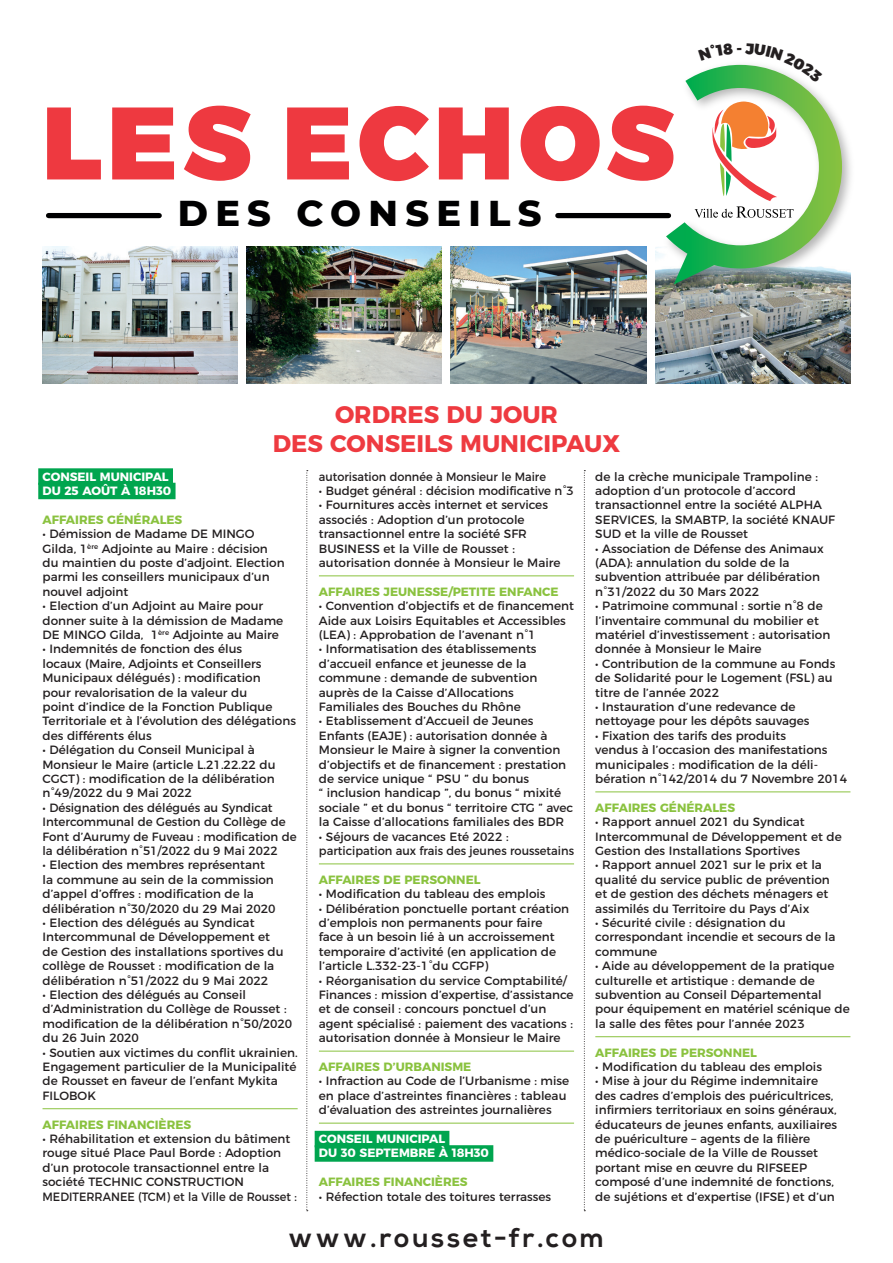
<style>
.page{position:relative;width:893px;height:1263px;background:#fff}
.page>*{position:absolute;margin:0;border:0;box-sizing:border-box;transform-origin:0 0}
.t1{font:900 102.6px "Montserrat";letter-spacing:.05em;color:#ee3940}
.t2{font:800 36.6px "Montserrat";letter-spacing:.2em;color:#000001}
.t3{font:700 27px "Nexa";letter-spacing:.1em;color:#231f20}
.t4{font:700 24px/28.8px "Montserrat";color:#ee3a40;text-align:center}
.t5{font:12px/14.4px "Montserrat";color:#231f20}
.t6{font:700 12px "Montserrat";color:#8ac23f}
.t7{font:700 12px/14.4px "Montserrat";color:#fff}
.t8{font:12px "Montserrat";color:#231f20;scale:.94 1}
</style>
<div class="page">
<img style="left:451px;top:246px;width:195px;height:138px">
<img style="left:655px;top:247px;width:195px;height:137px">
<img style="left:42px;top:246px;width:195px;height:138px">
<img style="left:246px;top:246px;width:196px;height:138px">
<img style="left:657px;top:130px;width:194px;height:154px">
<div style="left:49px;top:213px;width:110px;height:5px;background:#000001"></div>
<div style="left:558px;top:213px;width:110px;height:5px;background:#000001"></div>
<div style="left:38px;top:468px;width:135px;height:17px;background:#00a54f"></div>
<div style="left:38px;top:483px;width:138px;height:16px;background:#00a54f"></div>
<hr style="left:43px;top:1108px;width:255px;height:1px;background:#8ac23f">
<hr style="left:319px;top:575px;width:255px;height:1px;background:#8ac23f">
<hr style="left:319px;top:863px;width:255px;height:1px;background:#8ac23f">
<hr style="left:319px;top:1051px;width:255px;height:1px;background:#8ac23f">
<hr style="left:319px;top:1123px;width:255px;height:1px;background:#8ac23f">
<div style="left:315px;top:1131px;width:134px;height:16px;background:#00a54f"></div>
<div style="left:315px;top:1145px;width:178px;height:17px;background:#00a54f"></div>
<hr style="left:595px;top:791px;width:255px;height:1px;background:#8ac23f">
<hr style="left:595px;top:1036px;width:255px;height:1px;background:#8ac23f">
<svg style="left:306px;top:470px;width:2px;height:741px"></svg>
<svg style="left:584px;top:470px;width:1px;height:741px"></svg>
<svg style="left:666px;top:64px;width:176px;height:220px"></svg>
<h1 class="t1" style="left:42px;top:59px;width:634px">LES ECHOS</h1>
<h2 class="t2" style="left:178px;top:186px;width:365px">DES CONSEILS</h2>
<h3 class="t4" style="left:273px;top:398px;width:349px">ORDRES DU JOUR<br>DES CONSEILS MUNICIPAUX</h3>
<p class="t7" style="left:43px;top:468px;width:130px">CONSEIL MUNICIPAL<br>DU 25 AOÛT À 18H30</p>
<p class="t6" style="left:43px;top:510px;width:141px">AFFAIRES GÉNÉRALES</p>
<p class="t5" style="left:43px;top:526px;width:244px">• Démission de Madame DE MINGO Gilda, 1<sup>ère</sup> Adjointe au Maire : décision du maintien du poste d’adjoint. Election parmi les conseillers municipaux d’un nouvel adjoint</p>
<p class="t5" style="left:43px;top:598px;width:242px">• Election d’un Adjoint au Maire pour donner suite à la démission de Madame<br>DE MINGO Gilda, 1<sup>ère</sup> Adjointe au Maire</p>
<p class="t5" style="left:43px;top:641px;width:255px">• Indemnités de fonction des élus<br>locaux (Maire, Adjoints et Conseillers Municipaux délégués) : modification<br>pour revalorisation de la valeur du<br>point d’indice de la Fonction Publique Territoriale et à l’évolution des délégations des différents élus</p>
<p class="t5" style="left:43px;top:742px;width:234px">• Délégation du Conseil Municipal à Monsieur le Maire (article L.21.22.22 du CGCT) : modification de la délibération n°49/2022 du 9 Mai 2022</p>
<p class="t5" style="left:43px;top:799px;width:256px">• Désignation des délégués au Syndicat Intercommunal de Gestion du Collège de Font d’Aurumy de Fuveau : modification de la délibération n°51/2022 du 9 Mai 2022</p>
<p class="t5" style="left:43px;top:857px;width:235px">• Election des membres représentant la commune au sein de la commission d’appel d’offres : modification de la délibération n°30/2020 du 29 Mai 2020</p>
<p class="t5" style="left:43px;top:914px;width:243px">• Election des délégués au Syndicat Intercommunal de Développement et de Gestion des installations sportives du collège de Rousset : modification de la délibération n°51/2022 du 9 Mai 2022</p>
<p class="t5" style="left:43px;top:986px;width:251px">• Election des délégués au Conseil d’Administration du Collège de Rousset : modification de la délibération n°50/2020 du 26 Juin 2020</p>
<p class="t5" style="left:43px;top:1044px;width:257px">• Soutien aux victimes du conflit ukrainien.<br>Engagement particulier de la Municipalité de Rousset en faveur de l’enfant Mykita FILOBOK</p>
<p class="t6" style="left:43px;top:1114px;width:150px">AFFAIRES FINANCIÈRES</p>
<p class="t5" style="left:43px;top:1130px;width:256px">• Réhabilitation et extension du bâtiment rouge situé Place Paul Borde : Adoption d’un protocole transactionnel entre la société TECHNIC CONSTRUCTION MEDITERRANEE (TCM) et la Ville de Rousset :</p>
<p class="t8" style="left:319px;top:467px;width:243px">autorisation donnée à Monsieur le Maire</p>
<p class="t5" style="left:319px;top:482px;width:256px">• Budget général : décision modificative n°3</p>
<p class="t5" style="left:319px;top:497px;width:243px">• Fournitures accès internet et services associés : Adoption d’un protocole transactionnel entre la société SFR BUSINESS et la Ville de Rousset : autorisation donnée à Monsieur le Maire</p>
<p class="t6" style="left:319px;top:582px;width:241px">AFFAIRES JEUNESSE/PETITE ENFANCE</p>
<p class="t5" style="left:319px;top:598px;width:256px">• Convention d’objectifs et de financement<br>Aide aux Loisirs Equitables et Accessibles (LEA) : Approbation de l’avenant n°1</p>
<p class="t5" style="left:319px;top:641px;width:220px">• Informatisation des établissements d’accueil enfance et jeunesse de la commune : demande de subvention auprès de la Caisse d’Allocations Familiales des Bouches du Rhône</p>
<p class="t5" style="left:319px;top:713px;width:256px">• Etablissement d’Accueil de Jeunes Enfants (EAJE) : autorisation donnée à Monsieur le Maire à signer la convention d’objectifs et de financement : prestation de service unique “ PSU ” du bonus<br>“ inclusion handicap ”, du bonus “ mixité sociale ” et du bonus “ territoire CTG ” avec la Caisse d’allocations familiales des BDR</p>
<p class="t5" style="left:319px;top:828px;width:257px">• Séjours de vacances Eté 2022 : participation aux frais des jeunes roussetains</p>
<p class="t6" style="left:319px;top:870px;width:163px">AFFAIRES DE PERSONNEL</p>
<p class="t5" style="left:319px;top:886px;width:228px">• Modification du tableau des emplois</p>
<p class="t5" style="left:319px;top:900px;width:252px">• Délibération ponctuelle portant création d’emplois non permanents pour faire face à un besoin lié à un accroissement temporaire d’activité (en application de l’article L.332-23-1°du CGFP)</p>
<p class="t5" style="left:319px;top:972px;width:256px">• Réorganisation du service Comptabilité/ Finances : mission d’expertise, d’assistance et de conseil : concours ponctuel d’un agent spécialisé : paiement des vacations : autorisation donnée à Monsieur le Maire</p>
<p class="t6" style="left:319px;top:1057px;width:154px">AFFAIRES D’URBANISME</p>
<p class="t5" style="left:319px;top:1073px;width:252px">• Infraction au Code de l’Urbanisme : mise en place d’astreintes financières : tableau d’évaluation des astreintes journalières</p>
<p class="t7" style="left:319px;top:1131px;width:172px">CONSEIL MUNICIPAL<br>DU 30 SEPTEMBRE À 18H30</p>
<p class="t6" style="left:319px;top:1172px;width:150px">AFFAIRES FINANCIÈRES</p>
<p class="t5" style="left:319px;top:1188px;width:234px">• Réfection totale des toitures terrasses</p>
<p class="t5" style="left:595px;top:468px;width:241px">de la crèche municipale Trampoline : adoption d’un protocole d’accord transactionnel entre la société ALPHA SERVICES, la SMABTP, la société KNAUF SUD et la ville de Rousset</p>
<p class="t5" style="left:595px;top:540px;width:230px">• Association de Défense des Animaux (ADA): annulation du solde de la subvention attribuée par délibération n°31/2022 du 30 Mars 2022</p>
<p class="t5" style="left:595px;top:598px;width:237px">• Patrimoine communal : sortie n°8 de l’inventaire communal du mobilier et matériel d’investissement : autorisation donnée à Monsieur le Maire</p>
<p class="t5" style="left:595px;top:655px;width:242px">• Contribution de la commune au Fonds de Solidarité pour le Logement (FSL) au titre de l’année 2022</p>
<p class="t5" style="left:595px;top:698px;width:216px">• Instauration d’une redevance de nettoyage pour les dépôts sauvages</p>
<p class="t5" style="left:595px;top:727px;width:253px">• Fixation des tarifs des produits<br>vendus à l’occasion des manifestations municipales : modification de la déli&shy;bération n°142/2014 du 7 Novembre 2014</p>
<p class="t6" style="left:595px;top:798px;width:141px">AFFAIRES GÉNÉRALES</p>
<p class="t5" style="left:595px;top:814px;width:248px">• Rapport annuel 2021 du Syndicat<br>Intercommunal de Développement et de<br>Gestion des Installations Sportives</p>
<p class="t5" style="left:595px;top:857px;width:236px">• Rapport annuel 2021 sur le prix et la qualité du service public de prévention et de gestion des déchets ménagers et assimilés du Territoire du Pays d’Aix</p>
<p class="t5" style="left:595px;top:914px;width:242px">• Sécurité civile : désignation du correspondant incendie et secours de la commune</p>
<p class="t5" style="left:595px;top:958px;width:256px">• Aide au développement de la pratique culturelle et artistique : demande de subvention au Conseil Départemental pour équipement en matériel scénique de la salle des fêtes pour l’année 2023</p>
<p class="t6" style="left:595px;top:1042px;width:163px">AFFAIRES DE PERSONNEL</p>
<p class="t5" style="left:595px;top:1058px;width:228px">• Modification du tableau des emplois</p>
<p class="t5" style="left:595px;top:1073px;width:243px">• Mise à jour du Régime indemnitaire des cadres d’emplois des puéricultrices, infirmiers territoriaux en soins généraux, éducateurs de jeunes enfants, auxiliaires de puériculture – agents de la filière médico-sociale de la Ville de Rousset portant mise en œuvre du RIFSEEP composé d’une indemnité de fonctions, de sujétions et d’expertise (IFSE) et d’un</p>
<h3 class="t3" style="left:289px;top:1221px;width:317px">www.rousset-fr.com</h3>
</div>
